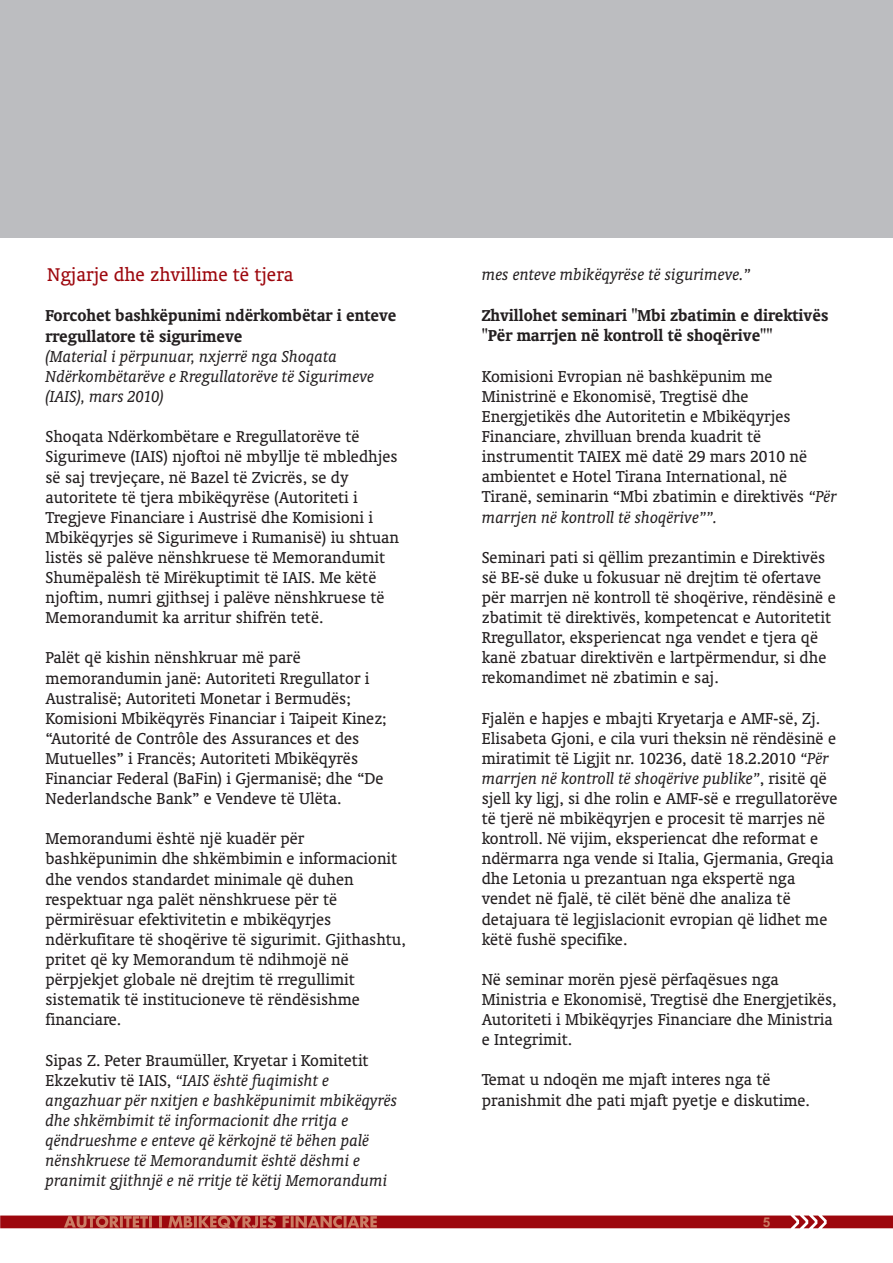
<style>
.page{position:relative;width:893px;height:1263px;background:#fff}
.page>*{position:absolute;margin:0;border:0;box-sizing:border-box;transform-origin:0 0}
.t1{font:21px "Oranda BT";color:#9d070d}
.t2{font:18px/20.1px "Oranda BT";color:#231f20}
.t3{font:italic 18px/20.1px "Oranda BT";color:#231f20}
.t4{font:700 18px/20.5px "Oranda BT";color:#231f20}
.t5{font:700 13.5px "Arial";color:#cb7c64}
.s1{font-style:normal}
.s2{font-style:italic}
</style>
<div class="page">
<svg style="left:0;top:1215px;width:893px;height:13px;background:#aa2829"></svg>
<div style="left:0;top:0;width:893px;height:237px;background:#bcbdc0"></div>
<p class="t1" style="left:47px;top:265px;width:248px">Ngjarje dhe zhvillime të tjera</p>
<p class="t4" style="left:45px;top:306px;width:352px">Forcohet bashkëpunimi ndërkombëtar i enteve rregullatore të sigurimeve</p>
<p class="t3" style="left:45px;top:347px;width:330px">(Material i përpunuar, nxjerrë nga Shoqata<br>Ndërkombëtarëve e Rregullatorëve të Sigurimeve (IAIS), mars 2010)</p>
<p class="t2" style="left:45px;top:428px;width:355px">Shoqata Ndërkombëtare e Rregullatorëve të Sigurimeve (IAIS) njoftoi në mbyllje të mbledhjes së saj trevjeçare, në Bazel të Zvicrës, se dy autoritete të tjera mbikëqyrëse (Autoriteti i Tregjeve Financiare i Austrisë dhe Komisioni i Mbikëqyrjes së Sigurimeve i Rumanisë) iu shtuan listës së palëve nënshkruese të Memorandumit Shumëpalësh të Mirëkuptimit të IAIS. Me këtë njoftim, numri gjithsej i palëve nënshkruese të Memorandumit ka arritur shifrën tetë.</p>
<p class="t2" style="left:45px;top:649px;width:343px">Palët që kishin nënshkruar më parë memorandumin janë: Autoriteti Rregullator i Australisë; Autoriteti Monetar i Bermudës; Komisioni Mbikëqyrës Financiar i Taipeit Kinez; “Autorité de Contrôle des Assurances et des Mutuelles” i Francës; Autoriteti Mbikëqyrës Financiar Federal (BaFin) i Gjermanisë; dhe “De Nederlandsche Bank” e Vendeve të Ulëta.</p>
<p class="t2" style="left:45px;top:830px;width:362px">Memorandumi është një kuadër për bashkëpunimin dhe shkëmbimin e informacionit dhe vendos standardet minimale që duhen respektuar nga palët nënshkruese për të përmirësuar efektivitetin e mbikëqyrjes ndërkufitare të shoqërive të sigurimit. Gjithashtu, pritet që ky Memorandum të ndihmojë në përpjekjet globale në drejtim të rregullimit sistematik të institucioneve të rëndësishme financiare.</p>
<p class="t3" style="left:45px;top:1051px;width:353px"><span class="s1">Sipas Z. Peter Braumüller, Kryetar i Komitetit Ekzekutiv të IAIS,</span> “IAIS është fuqimisht e angazhuar për nxitjen e bashkëpunimit mbikëqyrës dhe shkëmbimit të informacionit dhe rritja e qëndrueshme e enteve që kërkojnë të bëhen palë nënshkruese të Memorandumit është dëshmi e pranimit gjithnjë e në rritje të këtij Memorandumi</p>
<p class="t3" style="left:482px;top:265px;width:270px">mes enteve mbikëqyrëse të sigurimeve.”</p>
<p class="t4" style="left:482px;top:306px;width:348px">Zhvillohet seminari "Mbi zbatimin e direktivës "Për marrjen në kontroll të shoqërive""</p>
<p class="t2" style="left:482px;top:367px;width:356px">Komisioni Evropian në bashkëpunim me Ministrinë e Ekonomisë, Tregtisë dhe Energjetikës dhe Autoritetin e Mbikëqyrjes Financiare, zhvilluan brenda kuadrit të instrumentit TAIEX më datë 29 mars 2010 në ambientet e Hotel Tirana International, në Tiranë, seminarin “Mbi zbatimin e direktivës <span class="s2">“Për marrjen në kontroll të shoqërive””.</span></p>
<p class="t2" style="left:482px;top:548px;width:355px">Seminari pati si qëllim prezantimin e Direktivës së BE-së duke u fokusuar në drejtim të ofertave për marrjen në kontroll të shoqërive, rëndësinë e zbatimit të direktivës, kompetencat e Autoritetit Rregullator, eksperiencat nga vendet e tjera që kanë zbatuar direktivën e lartpërmendur, si dhe rekomandimet në zbatimin e saj.</p>
<p class="t2" style="left:482px;top:709px;width:357px">Fjalën e hapjes e mbajti Kryetarja e AMF-së, Zj.<br>Elisabeta Gjoni, e cila vuri theksin në rëndësinë e miratimit të Ligjit nr. 10236, datë 18.2.2010 <span class="s2">“Për marrjen në kontroll të shoqërive publike”</span>, risitë që sjell ky ligj, si dhe rolin e AMF-së e rregullatorëve të tjerë në mbikëqyrjen e procesit të marrjes në kontroll. Në vijim, eksperiencat dhe reformat e ndërmarra nga vende si Italia, Gjermania, Greqia dhe Letonia u prezantuan nga ekspertë nga vendet në fjalë, të cilët bënë dhe analiza të detajuara të legjislacionit evropian që lidhet me këtë fushë specifike.</p>
<p class="t2" style="left:482px;top:970px;width:356px">Në seminar morën pjesë përfaqësues nga Ministria e Ekonomisë, Tregtisë dhe Energjetikës, Autoriteti i Mbikëqyrjes Financiare dhe Ministria e Integrimit.</p>
<p class="t2" style="left:482px;top:1071px;width:329px">Temat u ndoqën me mjaft interes nga të pranishmit dhe pati mjaft pyetje e diskutime.</p>
<p class="t5" style="left:763px;top:1217px;width:9px">5</p>
</div>
